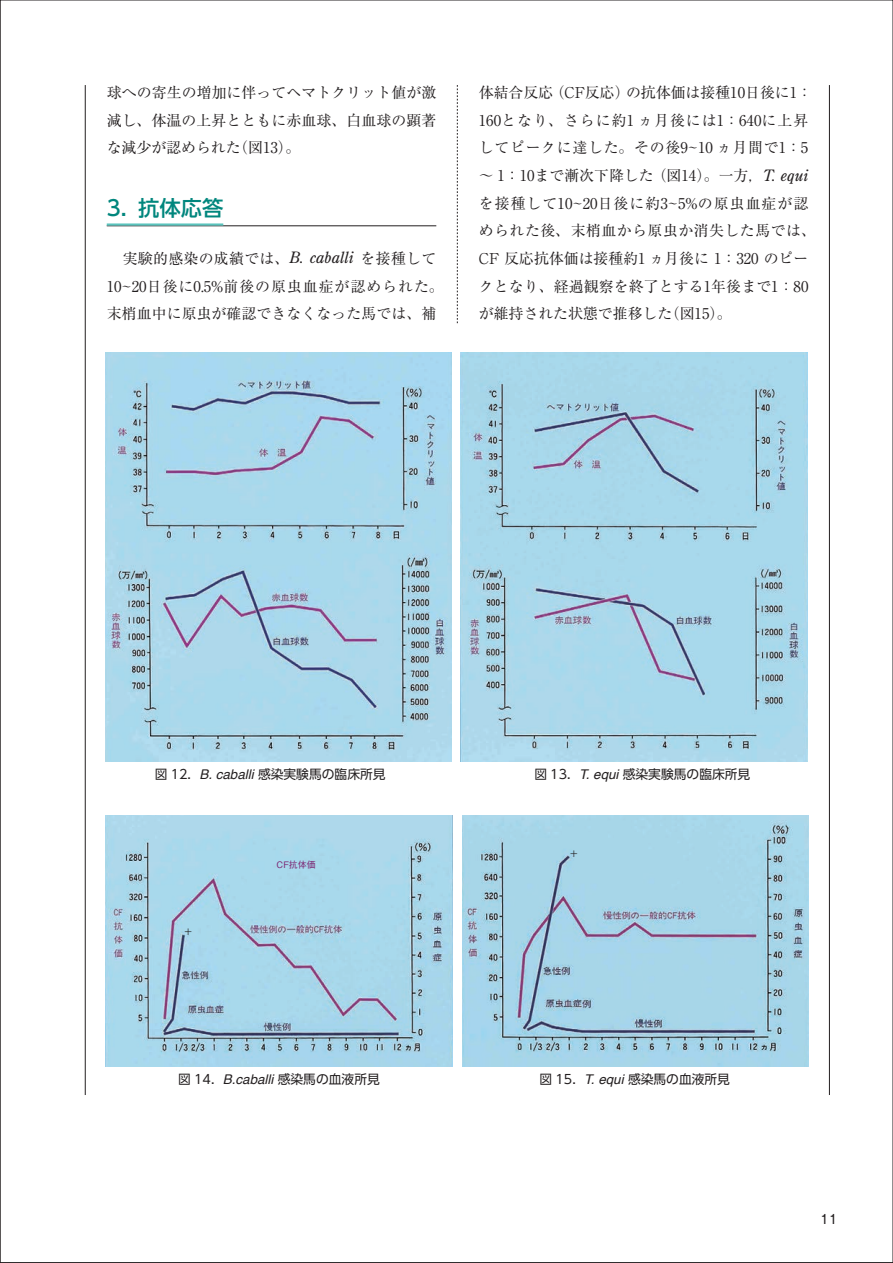
<style>
.page{position:relative;width:893px;height:1263px;background:#fff}
.page>*{position:absolute;margin:0;border:0;box-sizing:border-box;transform-origin:0 0}
.t1{font:500 21.3px "UD Shin Go Pr 6";color:#00867d}
.t2{font:14.85px/27.6px "Ryumin Pr 6";letter-spacing:.005em;color:#231f20;text-align:justify}
.t3{font:12.75px "UD Shin Go Pr 6";color:#231f20}
.t4{font:12.75px "Gothic MB101 Pr 6";color:#231f20}
.t5{font:500 9px "Gothic BBB Pr 6";color:#7b2270}
.t6{font:500 9px "Gothic BBB Pr 6";color:#231f20}
.s1{font-family:"Century Old Style Std";font-style:italic;font-size:15.6px}
.s2{font-family:"Helvetica";font-style:italic;font-size:13.35px}
</style>
<div class="page">
<hr style="left:107px;top:226px;width:329px;height:1px;background:#231f20">
<hr style="left:107px;top:223px;width:116px;height:3px;background:#5ac4bd">
<img style="left:105px;top:352px;width:347px;height:409px">
<img style="left:461px;top:352px;width:346px;height:409px">
<svg style="left:457px;top:85px;width:1px;height:238px"></svg>
<hr style="left:829px;top:85px;width:1px;height:1010px;background:#231f20">
<hr style="left:85px;top:85px;width:1px;height:1010px;background:#231f20">
<img style="left:106px;top:816px;width:346px;height:250px">
<img style="left:462px;top:816px;width:346px;height:250px">
<svg style="left:582px;top:997px;width:12px;height:12px"></svg>
<p class="t2" style="left:107px;top:78px;width:331px">球への寄生の増加に伴ってヘマトクリット値が激減し、体温の上昇とともに赤血球、白血球の顕著な減少が認められた（図13）。</p>
<h1 class="t1" style="left:107px;top:191px;width:118px">3. 抗体応答</h1>
<p class="t2" style="left:107px;top:244px;width:339px;text-align:center">実験的感染の成績では、<span class="s1">B. caballi</span> を接種して<br>10~20日後に0.5%前後の原虫血症が認められた。末梢血中に原虫が確認できなくなった馬では、補</p>
<p class="t2" style="left:479px;top:78px;width:339px;text-align:left">体結合反応（CF反応）の抗体価は接種10日後に1：<br>160となり、さらに約1 ヵ月後には1：640に上昇してピークに達した。その後9~10 ヵ月間で1：5～ 1：10まで漸次下降した（図14）。一方，<span class="s1">T. equi</span>を接種して10~20日後に約3~5%の原虫血症が認められた後、末梢血から原虫か消失した馬では、<br>CF 反応抗体価は接種約1 ヵ月後に 1：320 のピークとなり、経過観察を終了とする1年後まで1：80が維持された状態で推移した（図15）。</p>
<p class="t3" style="left:155px;top:764px;width:232px">図 12. <span class="s2">B. caballi</span> 感染実験馬の臨床所見</p>
<p class="t3" style="left:534px;top:764px;width:217px">図 13. <span class="s2">T. equi</span> 感染実験馬の臨床所見</p>
<p class="t6" style="left:184px;top:924px;width:10px">＋</p>
<p class="t5" style="left:277px;top:858px;width:41px">CF抗体価</p>
<p class="t6" style="left:569px;top:847px;width:10px">＋</p>
<p class="t3" style="left:178px;top:1069px;width:203px">図 14. <span class="s2">B.caballi</span> 感染馬の血液所見</p>
<p class="t3" style="left:540px;top:1069px;width:192px">図 15. <span class="s2">T. equi</span> 感染馬の血液所見</p>
<p class="t4" style="left:820px;top:1208px;width:19px">11</p>
</div>
